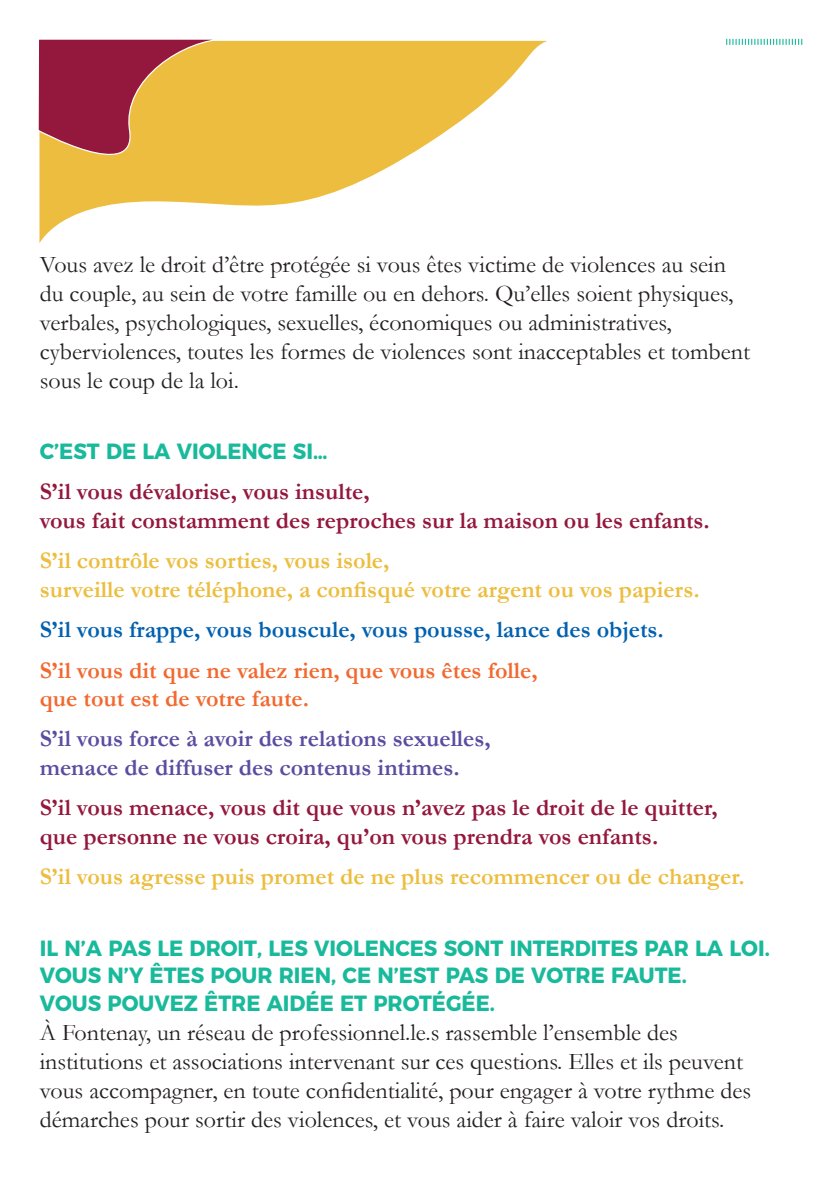
<style>
.page{position:relative;width:840px;height:1191px;background:#fff}
.page>*{position:absolute;margin:0;border:0;box-sizing:border-box;transform-origin:0 0}
.t1{font:24px/28.8px "Garamond";color:#231f20}
.t2{font:700 24px/28.8px "Garamond";color:#94173d}
.t3{font:700 24px/28.8px "Garamond";color:#ecbd3e}
.t4{font:700 24px/28.8px "Garamond";color:#594da0}
.t5{font:700 24px/28.8px "Garamond";color:#f2682f}
.t6{font:700 24px "Garamond";color:#0161b0}
.t7{font:700 22px/26.4px "Montserrat";color:#19ba9b;scale:.95 1}
</style>
<div class="page">
<svg style="left:39px;top:40px;width:508px;height:203px"></svg>
<svg style="left:38px;top:39px;width:189px;height:146px;background:#c87a43"></svg>
<svg style="left:726px;top:39px;width:74px;height:6px"></svg>
<p class="t1" style="left:40px;top:250px;width:711px">Vous avez le droit d’être protégée si vous êtes victime de violences au sein du couple, au sein de votre famille ou en dehors. Qu’elles soient physiques, verbales, psychologiques, sexuelles, économiques ou administratives, cyberviolences, toutes les formes de violences sont inacceptables et tombent sous le coup de la loi.</p>
<p class="t7" style="left:40px;top:436px;width:304px">C’EST DE LA VIOLENCE SI…</p>
<p class="t2" style="left:40px;top:477px;width:671px">S’il vous dévalorise, vous insulte,<br>vous fait constamment des reproches sur la maison ou les enfants.</p>
<p class="t3" style="left:40px;top:546px;width:661px">S’il contrôle vos sorties, vous isole,<br>surveille votre téléphone, a confisqué votre argent ou vos papiers.</p>
<p class="t6" style="left:40px;top:615px;width:625px">S’il vous frappe, vous bouscule, vous pousse, lance des objets.</p>
<p class="t5" style="left:40px;top:655px;width:499px">S’il vous dit que ne valez rien, que vous êtes folle, que tout est de votre faute.</p>
<p class="t4" style="left:40px;top:724px;width:452px">S’il vous force à avoir des relations sexuelles, menace de diffuser des contenus intimes.</p>
<p class="t2" style="left:40px;top:793px;width:679px">S’il vous menace, vous dit que vous n’avez pas le droit de le quitter, que personne ne vous croira, qu’on vous prendra vos enfants.</p>
<p class="t3" style="left:40px;top:862px;width:706px">S’il vous agresse puis promet de ne plus recommencer ou de changer.</p>
<p class="t7" style="left:40px;top:933px;width:769px">IL N’A PAS LE DROIT, LES VIOLENCES SONT INTERDITES PAR LA LOI.<br>VOUS N’Y ÊTES POUR RIEN, CE N’EST PAS DE VOTRE FAUTE.</p>
<p class="t7" style="left:40px;top:988px;width:480px">VOUS POUVEZ ÊTRE AIDÉE ET PROTÉGÉE.</p>
<p class="t1" style="left:40px;top:1018px;width:712px">À Fontenay, un réseau de professionnel.le.s rassemble l’ensemble des institutions et associations intervenant sur ces questions. Elles et ils peuvent vous accompagner, en toute confidentialité, pour engager à votre rythme des démarches pour sortir des violences, et vous aider à faire valoir vos droits.</p>
</div>
